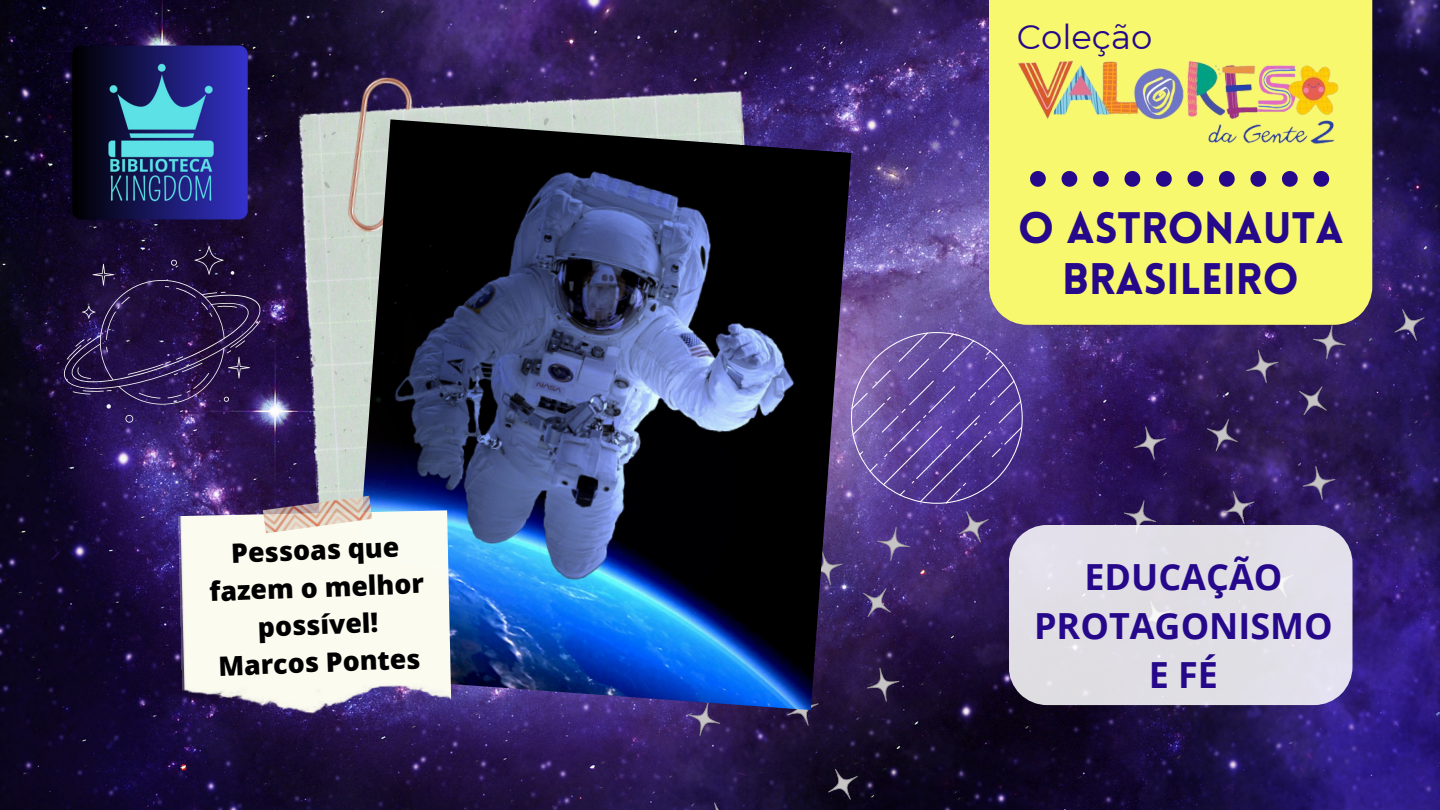
<style>
.page{position:relative;width:1440px;height:810px;background:#fff}
.page>*{position:absolute;margin:0;border:0;box-sizing:border-box;transform-origin:0 0}
.t1{font:900 43.2px/50.2px "Lovelo";color:#26088b;text-align:center}
.t2{font:700 36px/49.2px "Open Sans";color:#26088b;text-align:center}
.t3{font:33.9px "Montserrat";color:#26088b}
.t4{font:800 26.7px/37.4px "Open Sans";color:#000;text-align:center}
</style>
<div class="page">
<img style="left:0;top:0;width:1440px;height:810px">
<div style="left:989px;top:0;width:383px;height:325px;background:#f8f86e"></div>
<img style="left:1006px;top:57px;width:345px;height:103px">
<svg style="left:1134px;top:426px;width:32px;height:34px"></svg>
<svg style="left:1223px;top:491px;width:32px;height:33px"></svg>
<svg style="left:1124px;top:500px;width:32px;height:25px"></svg>
<svg style="left:1313px;top:325px;width:33px;height:34px"></svg>
<svg style="left:1394px;top:309px;width:31px;height:32px"></svg>
<svg style="left:1207px;top:419px;width:31px;height:32px"></svg>
<svg style="left:1303px;top:466px;width:32px;height:34px"></svg>
<svg style="left:1299px;top:386px;width:28px;height:29px"></svg>
<svg style="left:1246px;top:350px;width:32px;height:33px"></svg>
<svg style="left:1009px;top:525px;width:343px;height:180px;background:#dddae3"></svg>
<svg style="left:1030px;top:171px;width:299px;height:16px;background:#a29679"></svg>
<img style="left:290px;top:57px;width:483px;height:62px">
<svg style="left:79px;top:102px;width:505px;height:509px;background:#594e76"></svg>
<svg style="left:61px;top:246px;width:202px;height:177px;background:#2a184a"></svg>
<svg style="left:787px;top:710px;width:32px;height:16px"></svg>
<svg style="left:688px;top:710px;width:32px;height:26px"></svg>
<svg style="left:877px;top:527px;width:33px;height:34px"></svg>
<svg style="left:958px;top:511px;width:31px;height:31px"></svg>
<svg style="left:867px;top:668px;width:32px;height:34px"></svg>
<svg style="left:863px;top:588px;width:28px;height:29px"></svg>
<svg style="left:828px;top:769px;width:30px;height:31px"></svg>
<svg style="left:705px;top:802px;width:31px;height:8px"></svg>
<img style="left:350px;top:119px;width:501px;height:591px">
<img style="left:178px;top:510px;width:273px;height:209px">
<img style="left:263px;top:496px;width:109px;height:37px">
<svg style="left:851px;top:332px;width:172px;height:172px;background:#664da0"></svg>
<img style="left:61px;top:35px;width:198px;height:198px">
<p class="t4" style="left:207px;top:534px;width:216px;rotate:-2deg">Pessoas que fazem o melhor possível!</p>
<p class="t4" style="left:218px;top:646px;width:204px;rotate:-2deg">Marcos Pontes</p>
<p class="t3" style="left:1017px;top:16px;width:137px">Coleção</p>
<p class="t1" style="left:1018px;top:208px;width:327px">O ASTRONAUTA<br>BRASILEIRO</p>
<p class="t2" style="left:1034px;top:551px;width:300px">EDUCAÇÃO<br>PROTAGONISMO<br>E FÉ</p>
</div>
